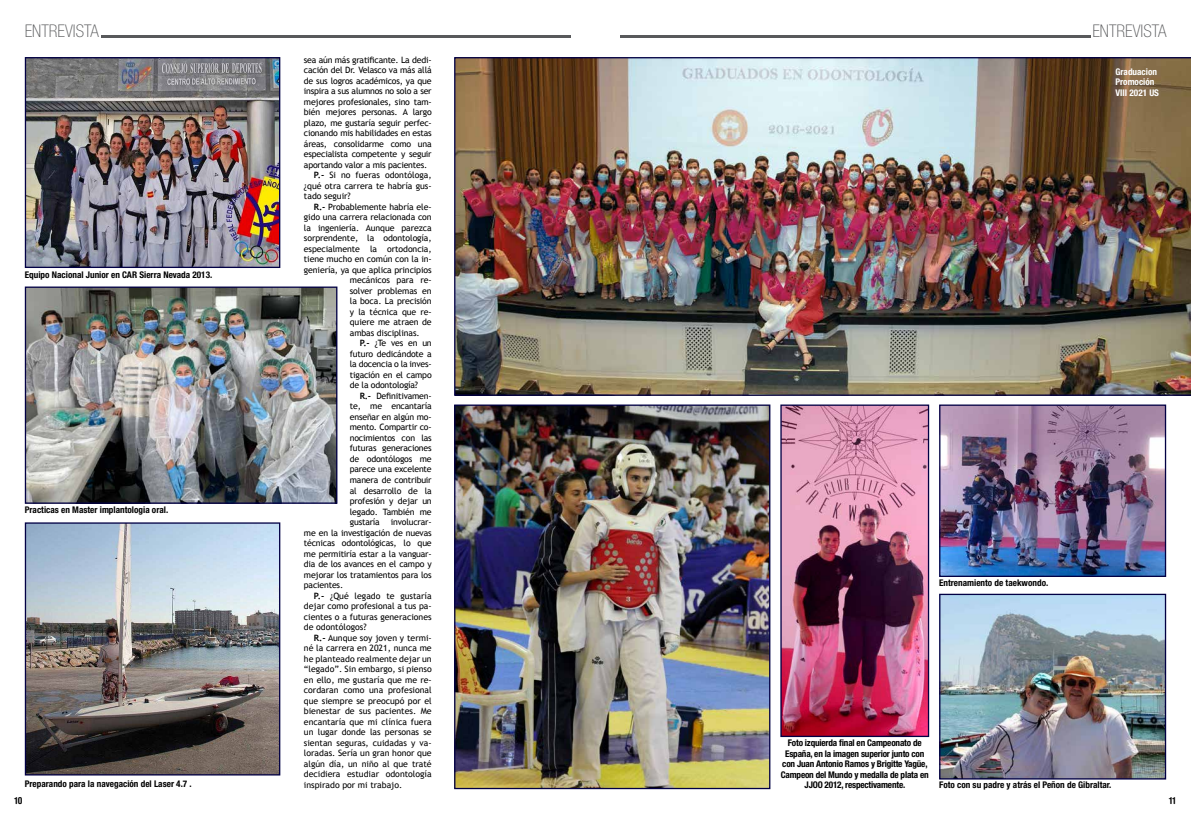
<style>
.page{position:relative;width:1191px;height:814px;background:#fff}
.page>*{position:absolute;margin:0;border:0;box-sizing:border-box;transform-origin:0 0}
.t1{font:100 condensed 17.5px "Helvetica Neue LT Std";color:#58595b}
.t2{font:700 condensed 9.62px "Helvetica Rounded LT Std";color:#000}
.t3{font:700 condensed 9.19px "Helvetica Neue LT Std";color:#000}
.t4{font:700 condensed 9.19px/10.5px "Helvetica Neue LT Std";letter-spacing:-.02em;color:#000;text-align:center}
.t5{font:700 condensed 9.19px/10.5px "Helvetica Neue LT Std";color:#fff}
.t6{font:8.75px/10.5px "Trebuchet MS";letter-spacing:-.02em;color:#000;text-align:justify}
.t7{font:8.75px "Trebuchet MS";color:#000}
.s1{font-weight:700}
</style>
<div class="page">
<hr style="left:620px;top:35px;width:471px;height:3px;background:#58595b">
<hr style="left:101px;top:35px;width:469px;height:3px;background:#58595b">
<img style="left:27px;top:59px;width:251px;height:207px">
<div style="left:25px;top:57px;width:255px;height:211px;border:1px solid #020044"></div>
<img style="left:27px;top:524px;width:251px;height:249px">
<div style="left:25px;top:522px;width:255px;height:253px;border:1px solid #020044"></div>
<img style="left:454px;top:57px;width:737px;height:339px">
<img style="left:782px;top:406px;width:145px;height:329px">
<div style="left:780px;top:404px;width:149px;height:333px;border:1px solid #020044"></div>
<img style="left:941px;top:406px;width:223px;height:169px">
<div style="left:939px;top:404px;width:227px;height:173px;border:1px solid #020044"></div>
<img style="left:941px;top:595px;width:223px;height:182px">
<div style="left:939px;top:593px;width:227px;height:186px;border:1px solid #020044"></div>
<img style="left:456px;top:406px;width:312px;height:381px">
<div style="left:454px;top:404px;width:316px;height:385px;border:1px solid #020044"></div>
<img style="left:27px;top:288px;width:308px;height:214px">
<div style="left:25px;top:286px;width:312px;height:218px;border:1px solid #020044"></div>
<h1 class="t1" style="left:25px;top:21px;width:76px">ENTREVISTA</h1>
<h1 class="t1" style="left:1092px;top:21px;width:76px">ENTREVISTA</h1>
<p class="t6" style="left:304px;top:55px;width:129px">sea aún más gratificante. La dedi-</p>
<p class="t6" style="left:304px;top:65px;width:129px">cación del Dr. Velasco va más allá</p>
<p class="t6" style="left:304px;top:76px;width:129px">de sus logros académicos, ya que</p>
<p class="t6" style="left:304px;top:86px;width:129px">inspira a sus alumnos no solo a ser</p>
<p class="t6" style="left:304px;top:97px;width:129px">mejores profesionales, sino tam-</p>
<p class="t6" style="left:304px;top:107px;width:129px">bién mejores personas. A largo</p>
<p class="t6" style="left:304px;top:118px;width:129px">plazo, me gustaría seguir perfec-</p>
<p class="t6" style="left:304px;top:128px;width:129px">cionando mis habilidades en estas</p>
<p class="t6" style="left:304px;top:139px;width:129px">áreas, consolidarme como una</p>
<p class="t6" style="left:304px;top:149px;width:129px">especialista competente y seguir</p>
<p class="t6" style="left:304px;top:160px;width:125px">aportando valor a mis pacientes.</p>
<p class="t7" style="left:314px;top:170px;width:119px"><span class="s1">P.-</span> Si no fueras odontóloga,</p>
<p class="t7" style="left:304px;top:180px;width:129px">¿qué otra carrera te habría gus-</p>
<p class="t7" style="left:304px;top:191px;width:48px">tado seguir?</p>
<p class="t6" style="left:314px;top:202px;width:119px"><span class="s1">R.-</span> Probablemente habría ele-</p>
<p class="t6" style="left:304px;top:212px;width:129px">gido una carrera relacionada con</p>
<p class="t6" style="left:304px;top:223px;width:129px">la ingeniería. Aunque parezca</p>
<p class="t6" style="left:304px;top:233px;width:129px">sorprendente, la odontología,</p>
<p class="t6" style="left:304px;top:244px;width:129px">especialmente la ortodoncia,</p>
<p class="t6" style="left:304px;top:254px;width:129px">tiene mucho en común con la in-</p>
<p class="t6" style="left:304px;top:265px;width:129px">geniería, ya que aplica principios</p>
<p class="t6" style="left:350px;top:275px;width:83px">mecánicos para re-</p>
<p class="t6" style="left:350px;top:286px;width:83px">solver problemas en</p>
<p class="t6" style="left:350px;top:296px;width:83px">la boca. La precisión</p>
<p class="t6" style="left:350px;top:307px;width:83px">y la técnica que re-</p>
<p class="t6" style="left:350px;top:317px;width:83px">quiere me atraen de</p>
<p class="t6" style="left:350px;top:328px;width:71px">ambas disciplinas.</p>
<p class="t6" style="left:360px;top:338px;width:73px"><span class="s1">P.-</span> ¿Te ves en un</p>
<p class="t6" style="left:350px;top:349px;width:83px">futuro dedicándote a</p>
<p class="t6" style="left:350px;top:359px;width:83px">la docencia o la inves-</p>
<p class="t6" style="left:350px;top:370px;width:83px">tigación en el campo</p>
<p class="t6" style="left:350px;top:380px;width:70px">de la odontología?</p>
<p class="t6" style="left:360px;top:391px;width:73px"><span class="s1">R.-</span> Definitivamen-</p>
<p class="t6" style="left:350px;top:401px;width:83px">te, me encantaría</p>
<p class="t6" style="left:350px;top:412px;width:83px">enseñar en algún mo-</p>
<p class="t6" style="left:350px;top:422px;width:83px">mento. Compartir co-</p>
<p class="t6" style="left:350px;top:433px;width:83px">nocimientos con las</p>
<p class="t6" style="left:350px;top:443px;width:83px">futuras generaciones</p>
<p class="t6" style="left:350px;top:454px;width:83px">de odontólogos me</p>
<p class="t6" style="left:350px;top:464px;width:83px">parece una excelente</p>
<p class="t6" style="left:350px;top:475px;width:83px">manera de contribuir</p>
<p class="t6" style="left:350px;top:485px;width:83px">al desarrollo de la</p>
<p class="t6" style="left:350px;top:496px;width:83px">profesión y dejar un</p>
<p class="t6" style="left:350px;top:506px;width:83px">legado. También me</p>
<p class="t6" style="left:350px;top:517px;width:32px">gustaría</p>
<p class="t5" style="left:1115px;top:66px;width:45px">Graduacion<br>Promoción<br>VIII 2021 US</p>
<p class="t3" style="left:25px;top:269px;width:189px">Equipo Nacional Junior en CAR Sierra Nevada 2013.</p>
<p class="t3" style="left:25px;top:504px;width:145px">Practicas en Master implantologia oral.</p>
<p class="t6" style="left:304px;top:517px;width:129px;text-indent:87px">involucrar&shy;me en la investigación de nuevas técnicas odontológicas, lo que me permitiría estar a la vanguar&shy;dia de los avances en el campo y mejorar los tratamientos para los pacientes.</p>
<p class="t6" style="left:304px;top:590px;width:129px;text-indent:10px"><span class="s1">P.-</span> ¿Qué legado te gustaría dejar como profesional a tus pa&shy;cientes o a futuras generaciones de odontólogos?</p>
<p class="t6" style="left:304px;top:632px;width:129px;text-indent:10px"><span class="s1">R.-</span> Aunque soy joven y termi&shy;né la carrera en 2021, nunca me he planteado realmente dejar un “legado”. Sin embargo, si pienso en ello, me gustaría que me re&shy;cordaran como una profesional que siempre se preocupó por el bienestar de sus pacientes. Me encantaría que mi clínica fuera un lugar donde las personas se sientan seguras, cuidadas y va&shy;loradas. Sería un gran honor que algún día, un niño al que traté decidiera estudiar odontología inspirado por mi trabajo.</p>
<p class="t3" style="left:939px;top:576px;width:111px">Entrenamiento de taekwondo.</p>
<p class="t4" style="left:781px;top:737px;width:149px">Foto izquierda final en Campeonato de España, en la imagen superior junto con con Juan Antonio Ramos y Brigitte Yagüe, Campeon del Mundo y medalla de plata en JJOO 2012, respectivamente.</p>
<p class="t3" style="left:25px;top:777px;width:168px">Preparando para la navegación del Laser 4.7 .</p>
<p class="t3" style="left:939px;top:779px;width:174px">Foto con su padre y atrás el Peñon de Gibraltar.</p>
<p class="t2" style="left:15px;top:794px;width:9px">10</p>
<p class="t2" style="left:1169px;top:794px;width:8px">11</p>
</div>
